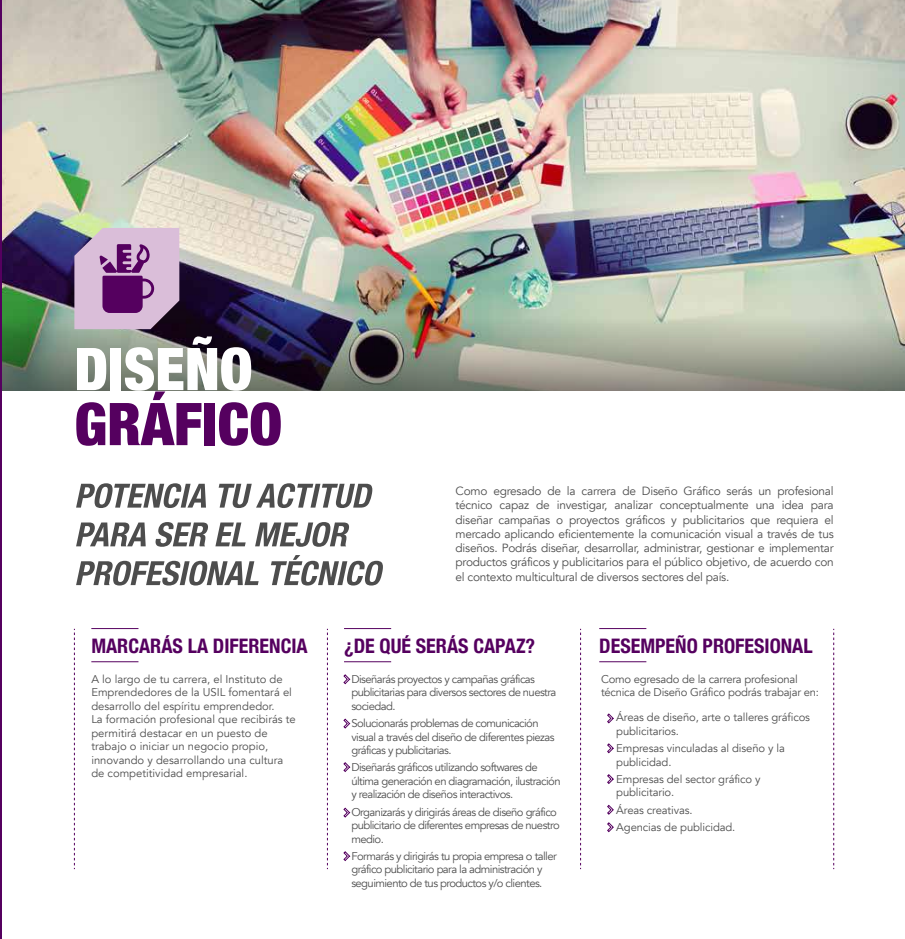
<style>
.page{position:relative;width:905px;height:939px;background:#fff}
.page>*{position:absolute;margin:0;border:0;box-sizing:border-box;transform-origin:0 0}
.t1{font:900 condensed 59px "Helvetica Neue";color:#55005f}
.t2{font:900 condensed 59px "Helvetica Neue";color:#fff}
.t3{font:700 condensed 20px "Helvetica Neue";color:#55005f}
.t4{font:11.88px/14.2px "Avenir";letter-spacing:-.02em;color:#4d4d4d;text-align:justify}
.t5{font:11.25px/13.5px "Avenir";letter-spacing:-.05em;color:#4d4d4d}
.t6{font:11.25px/13.5px "Avenir";color:#4d4d4d}
.t7{font:11.25px/13.5px "Avenir";letter-spacing:-.01em;color:#4d4d4d}
.t8{font:11.25px/13.5px "Avenir";letter-spacing:-.02em;color:#4d4d4d}
</style>
<div class="page">
<img style="left:2px;top:0;width:902px;height:274px">
<img style="left:2px;top:274px;width:902px;height:116px">
<hr style="left:0;top:0;width:2px;height:939px;background:#55005f">
<svg style="left:343px;top:674px;width:7px;height:10px"></svg>
<svg style="left:343px;top:718px;width:7px;height:11px"></svg>
<svg style="left:343px;top:807px;width:7px;height:11px"></svg>
<svg style="left:343px;top:762px;width:7px;height:10px"></svg>
<svg style="left:343px;top:851px;width:7px;height:10px"></svg>
<svg style="left:607px;top:713px;width:6px;height:11px"></svg>
<svg style="left:607px;top:743px;width:6px;height:11px"></svg>
<svg style="left:607px;top:822px;width:7px;height:10px"></svg>
<svg style="left:607px;top:805px;width:7px;height:10px"></svg>
<svg style="left:607px;top:774px;width:7px;height:10px"></svg>
<hr style="left:91px;top:628px;width:47px;height:1px;background:#55005f">
<hr style="left:91px;top:661px;width:47px;height:1px;background:#55005f">
<hr style="left:344px;top:628px;width:47px;height:1px;background:#55005f">
<hr style="left:344px;top:661px;width:47px;height:1px;background:#55005f">
<hr style="left:599px;top:628px;width:47px;height:1px;background:#55005f">
<hr style="left:599px;top:661px;width:47px;height:1px;background:#55005f">
<svg style="left:580px;top:629px;width:1px;height:240px"></svg>
<svg style="left:833px;top:629px;width:1px;height:240px"></svg>
<svg style="left:74px;top:629px;width:1px;height:240px"></svg>
<svg style="left:327px;top:629px;width:1px;height:240px"></svg>
<svg style="left:76px;top:483px;width:130px;height:25px"></svg>
<svg style="left:218px;top:483px;width:154px;height:25px"></svg>
<svg style="left:76px;top:522px;width:70px;height:24px"></svg>
<svg style="left:155px;top:522px;width:53px;height:25px"></svg>
<svg style="left:215px;top:523px;width:30px;height:23px"></svg>
<svg style="left:255px;top:522px;width:94px;height:25px"></svg>
<svg style="left:76px;top:561px;width:182px;height:25px"></svg>
<svg style="left:271px;top:555px;width:112px;height:31px"></svg>
<svg style="left:74px;top:228px;width:105px;height:101px;background:#b28cb4"></svg>
<h1 class="t2" style="left:74px;top:321px;width:180px">DISEÑO</h1>
<h1 class="t1" style="left:74px;top:376px;width:209px">GRÁFICO</h1>
<h2 class="t3" style="left:91px;top:630px;width:218px">MARCARÁS LA DIFERENCIA</h2>
<p class="t6" style="left:91px;top:672px;width:206px">A lo largo de tu carrera, el Instituto de Emprendedores de la USIL fomentará el desarrollo del espíritu emprendedor.<br>La formación profesional que recibirás te permitirá destacar en un puesto de trabajo o iniciar un negocio propio, innovando y desarrollando una cultura de competitividad empresarial.</p>
<p class="t4" style="left:455px;top:484px;width:379px">Como egresado de la carrera de Diseño Gráfico serás un profesional técnico capaz de investigar, analizar conceptualmente una idea para diseñar campañas o proyectos gráficos y publicitarios que requiera el mercado aplicando eficientemente la comunicación visual a través de tus diseños. Podrás diseñar, desarrollar, administrar, gestionar e implementar productos gráficos y publicitarios para el público objetivo, de acuerdo con el contexto multicultural de diversos sectores del país.</p>
<h2 class="t3" style="left:344px;top:630px;width:193px">¿DE QUÉ SERÁS CAPAZ?</h2>
<p class="t5" style="left:351px;top:672px;width:206px">Diseñarás proyectos y campañas gráficas publicitarias para diversos sectores de nuestra sociedad.</p>
<p class="t5" style="left:351px;top:717px;width:205px">Solucionarás problemas de comunicación visual a través del diseño de diferentes piezas gráficas y publicitarias.</p>
<p class="t5" style="left:351px;top:761px;width:211px">Diseñarás gráficos utilizando softwares de última generación en diagramación, ilustración y realización de diseños interactivos.</p>
<p class="t5" style="left:351px;top:805px;width:210px">Organizarás y dirigirás áreas de diseño gráfico publicitario de diferentes empresas de nuestro medio.</p>
<p class="t5" style="left:351px;top:849px;width:207px">Formarás y dirigirás tu propia empresa o taller gráfico publicitario para la administración y seguimiento de tus productos y/o clientes.</p>
<h2 class="t3" style="left:599px;top:630px;width:215px">DESEMPEÑO PROFESIONAL</h2>
<p class="t8" style="left:601px;top:672px;width:219px">Como egresado de la carrera profesional técnica de Diseño Gráfico podrás trabajar en:</p>
<p class="t7" style="left:616px;top:711px;width:195px">Áreas de diseño, arte o talleres gráficos publicitarios.</p>
<p class="t7" style="left:616px;top:742px;width:170px">Empresas vinculadas al diseño y la publicidad.</p>
<p class="t7" style="left:616px;top:772px;width:146px">Empresas del sector gráfico y publicitario.</p>
<p class="t7" style="left:616px;top:801px;width:121px;line-height:17.2px">Áreas creativas.<br>Agencias de publicidad.</p>
</div>
